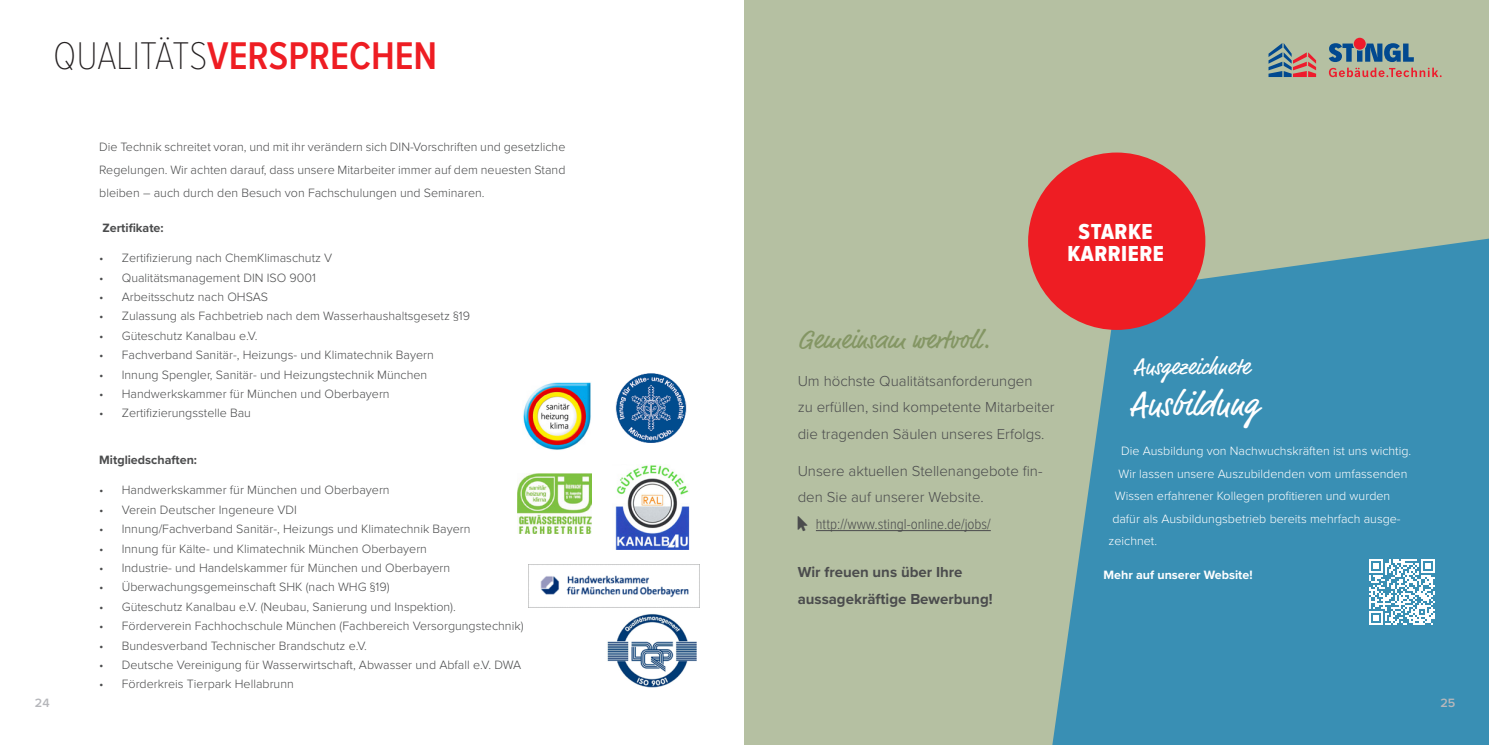
<style>
.page{position:relative;width:1489px;height:745px;background:#fff}
.page>*{position:absolute;margin:0;border:0;box-sizing:border-box;transform-origin:0 0}
.t1{font:600 40px "Proxima Nova Cond";color:#ee1d23}
.t2{font:33.75px "Market OT";color:#fff}
.t3{font:26.25px "Market OT";color:#849664}
.t4{font:22.5px "Market OT";color:#fff}
.t5{font:22.5px/22.5px "Proxima Nova Cond Extrabld";letter-spacing:.025em;color:#fff;text-align:center}
.t6{font:300 15px/26.2px "Proxima Nova";color:#4b4c4d}
.t7{font:700 15px/26.2px "Proxima Nova";color:#4b4c4d}
.t8{font:300 15px "Proxima Nova Cond";color:#4b4c4d}
.t9{font:300 12.5px/23.1px "Proxima Nova";color:#4b4c4d;text-align:justify}
.t10{font:300 12.5px "Proxima Nova";color:#fff}
.t11{font:700 12.5px "Proxima Nova";color:#4b4c4d}
.t12{font:700 12.5px "Proxima Nova";color:#fff}
.t13{font:600 12.5px "Proxima Nova";color:#b6b7bb}
.s1{font-weight:100;color:#231f20}
</style>
<div class="page">
<img style="left:615px;top:373px;width:72px;height:70px">
<img style="left:528px;top:564px;width:171px;height:42px">
<div style="left:744px;top:0;width:744px;height:744px;background:#b5c0a2"></div>
<svg style="left:1052px;top:238px;width:436px;height:506px;background:#4493b2"></svg>
<div style="left:1028px;top:152px;width:177px;height:178px;background:#ee1d23;border-radius:50%"></div>
<hr style="left:815px;top:530px;width:175px;height:1px;background:#4b4c4d">
<svg style="left:1369px;top:558px;width:65px;height:66px;background:#9dc8da"></svg>
<img style="left:523px;top:382px;width:68px;height:68px">
<img style="left:607px;top:614px;width:90px;height:72px">
<img style="left:615px;top:465px;width:75px;height:83px">
<img style="left:517px;top:473px;width:74px;height:60px">
<svg style="left:1328px;top:68px;width:113px;height:9px"></svg>
<svg style="left:1268px;top:43px;width:47px;height:34px"></svg>
<div style="left:1353px;top:38px;width:12px;height:12px;background:#ee1b2c;border-radius:50%"></div>
<svg style="left:1329px;top:43px;width:84px;height:19px"></svg>
<h1 class="t1" style="left:53px;top:26px;width:385px"><span class="s1">QUALITÄTS</span>VERSPRECHEN</h1>
<p class="t9" style="left:99px;top:135px;width:467px">Die Technik schreitet voran, und mit ihr verändern sich DIN-Vorschriften und gesetzliche Regelungen. Wir achten darauf, dass unsere Mitarbeiter immer auf dem neuesten Stand bleiben – auch durch den Besuch von Fachschulungen und Seminaren.</p>
<p class="t11" style="left:102px;top:218px;width:63px">Zertifikate:</p>
<p class="t9" style="left:99px;top:246px;width:234px">• Zertifizierung nach ChemKlimaschutz V</p>
<p class="t9" style="left:99px;top:266px;width:218px">• Qualitätsmanagement DIN ISO 9001</p>
<p class="t9" style="left:99px;top:285px;width:170px">• Arbeitsschutz nach OHSAS</p>
<p class="t9" style="left:99px;top:304px;width:372px">• Zulassung als Fachbetrieb nach dem Wasserhaushaltsgesetz §19</p>
<p class="t9" style="left:99px;top:324px;width:160px">• Güteschutz Kanalbau e.V.</p>
<p class="t9" style="left:99px;top:343px;width:336px">• Fachverband Sanitär-, Heizungs- und Klimatechnik Bayern</p>
<p class="t9" style="left:99px;top:363px;width:329px">• Innung Spengler, Sanitär- und Heizungstechnik München</p>
<p class="t9" style="left:99px;top:382px;width:292px">• Handwerkskammer für München und Oberbayern</p>
<p class="t9" style="left:99px;top:401px;width:153px">• Zertifizierungsstelle Bau</p>
<p class="t11" style="left:99px;top:450px;width:99px">Mitgliedschaften:</p>
<p class="t9" style="left:99px;top:478px;width:292px">• Handwerkskammer für München und Oberbayern</p>
<p class="t9" style="left:99px;top:498px;width:199px">• Verein Deutscher Ingeneure VDI</p>
<p class="t9" style="left:99px;top:517px;width:373px">• Innung/Fachverband Sanitär-, Heizungs und Klimatechnik Bayern</p>
<p class="t9" style="left:99px;top:536px;width:329px">• Innung für Kälte- und Klimatechnik München Oberbayern</p>
<p class="t9" style="left:99px;top:556px;width:352px">• Industrie- und Handelskammer für München und Oberbayern</p>
<p class="t9" style="left:99px;top:575px;width:292px">• Überwachungsgemeinschaft SHK (nach WHG §19)</p>
<p class="t9" style="left:99px;top:594px;width:358px">• Güteschutz Kanalbau e.V. (Neubau, Sanierung und Inspektion).</p>
<p class="t9" style="left:99px;top:614px;width:426px">• Förderverein Fachhochschule München (Fachbereich Versorgungstechnik)</p>
<p class="t9" style="left:99px;top:633px;width:269px">• Bundesverband Technischer Brandschutz e.V.</p>
<p class="t9" style="left:99px;top:653px;width:423px">• Deutsche Vereinigung für Wasserwirtschaft, Abwasser und Abfall e.V. DWA</p>
<p class="t9" style="left:99px;top:672px;width:196px">• Förderkreis Tierpark Hellabrunn</p>
<h3 class="t5" style="left:1067px;top:221px;width:98px">STARKE<br>KARRIERE</h3>
<h3 class="t3" style="left:797px;top:324px;width:194px">Gemeinsam wertvoll.</h3>
<p class="t6" style="left:797px;top:368px;width:258px">Um höchste Qualitätsanforderungen<br>zu erfüllen, sind kompetente Mitarbeiter die tragenden Säulen unseres Erfolgs.</p>
<p class="t6" style="left:797px;top:458px;width:246px">Unsere aktuellen Stellenangebote fin&shy;den Sie auf unserer Website.</p>
<p class="t8" style="left:815px;top:515px;width:176px">http://www.stingl-online.de/jobs/</p>
<p class="t7" style="left:797px;top:558px;width:196px">Wir freuen uns über Ihre aussagekräftige Bewerbung!</p>
<h3 class="t4" style="left:1133px;top:353px;width:118px">Ausgezeichnete</h3>
<h2 class="t2" style="left:1129px;top:383px;width:130px">Ausbildung</h2>
<p class="t10" style="left:1120px;top:443px;width:292px">Die Ausbildung von Nachwuchskräften ist uns wichtig.</p>
<p class="t10" style="left:1118px;top:466px;width:290px">Wir lassen unsere Auszubildenden vom umfassenden</p>
<p class="t10" style="left:1114px;top:488px;width:277px">Wissen erfahrener Kollegen profitieren und wurden</p>
<p class="t10" style="left:1112px;top:511px;width:290px">dafür als Ausbildungsbetrieb bereits mehrfach ausge-</p>
<p class="t10" style="left:1108px;top:533px;width:50px">zeichnet.</p>
<p class="t12" style="left:1103px;top:565px;width:150px">Mehr auf unserer Website!</p>
<p class="t13" style="left:35px;top:695px;width:16px">24</p>
<p class="t13" style="left:1440px;top:695px;width:16px">25</p>
</div>
